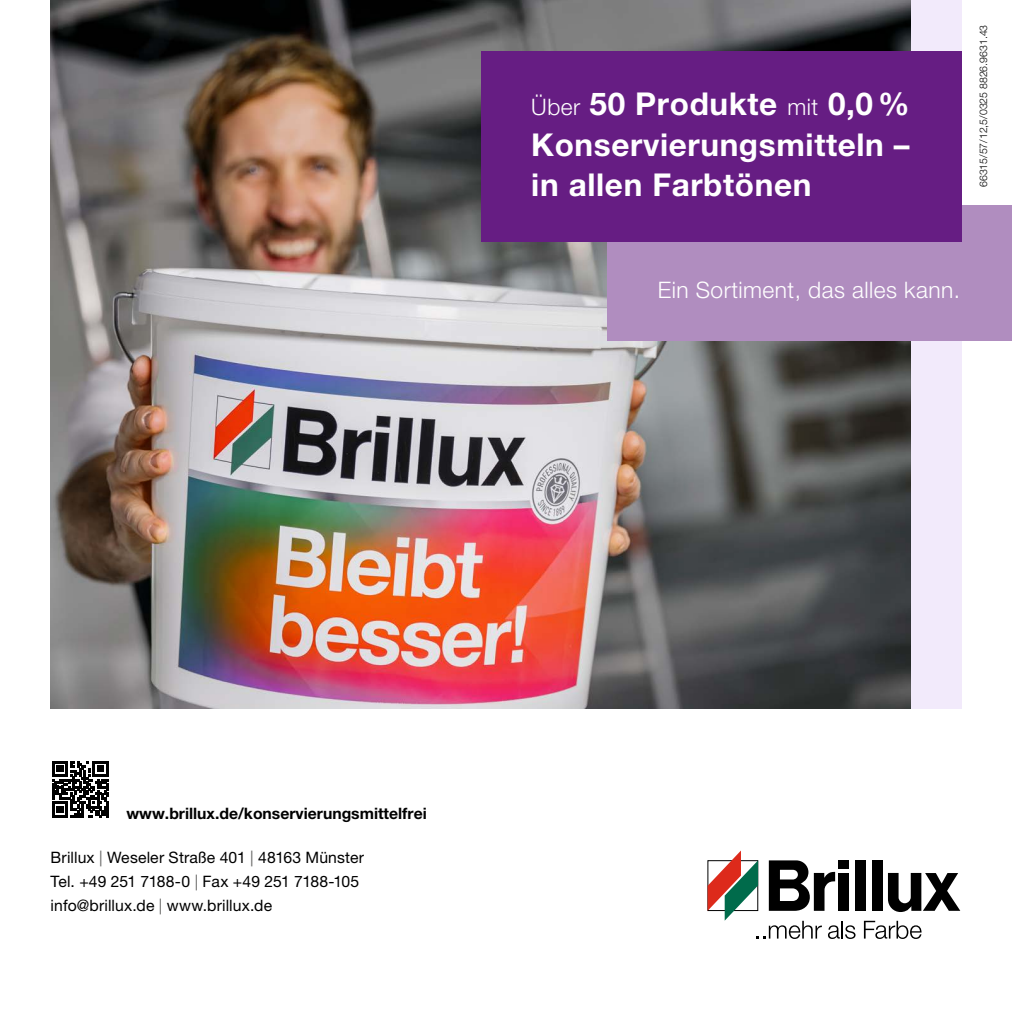
<style>
.page{position:relative;width:1012px;height:1012px;background:#fff}
.page>*{position:absolute;margin:0;border:0;box-sizing:border-box;transform-origin:0 0}
.t1{font:700 31.5px/40.2px "Helvetica Neue LT Pro";letter-spacing:.02em;color:#fff;text-align:justify}
.t2{font:300 22.75px "Helvetica Neue LT Pro";letter-spacing:.02em;color:#fff}
.t3{font:15.75px/23.8px "Helvetica Neue LT Pro";letter-spacing:.005em;color:#000}
.t4{font:700 15.75px "Helvetica Neue LT Pro";color:#000}
.t5{font:300 10.5px "Helvetica Neue LT Pro";color:#000}
.s1{font-weight:300;font-size:22.75px}
.s2{color:#686867}
</style>
<div class="page">
<div style="left:253px;top:0;width:708px;height:708px;background:#f2eafb"></div>
<img style="left:51px;top:0;width:860px;height:708px">
<svg style="left:52px;top:817px;width:57px;height:1px"></svg>
<svg style="left:52px;top:761px;width:57px;height:56px"></svg>
<div style="left:607px;top:205px;width:405px;height:136px;background:#b08dbf"></div>
<div style="left:481px;top:51px;width:480px;height:190px;background:#661d83"></div>
<svg style="left:864px;top:921px;width:58px;height:18px"></svg>
<div style="left:855px;top:860px;width:10px;height:51px;background:#000"></div>
<div style="left:872px;top:860px;width:10px;height:51px;background:#000"></div>
<svg style="left:888px;top:873px;width:72px;height:39px"></svg>
<svg style="left:708px;top:851px;width:148px;height:88px"></svg>
<h1 class="t1" style="left:531px;top:83px;width:380px"><span class="s1">Über</span> 50 Produkte <span class="s1">mit</span> 0,0% Konservierungsmitteln – in allen Farbtönen</h1>
<p class="t5" style="left:977px;top:187px;width:164px;rotate:-90deg">66315/57/12,5/0325 8826.9631.43</p>
<h2 class="t2" style="left:658px;top:276px;width:304px">Ein Sortiment, das alles kann.</h2>
<p class="t4" style="left:126px;top:804px;width:302px">www.brillux.de/konservierungsmittelfrei</p>
<p class="t3" style="left:51px;top:845px;width:315px">Brillux <span class="s2">|</span> Weseler Straße 401 <span class="s2">|</span> 48163 Münster<br>Tel. +49 251 7188-0 <span class="s2">|</span> Fax +49 251 7188-105 info@brillux.de <span class="s2">|</span> www.brillux.de</p>
</div>
